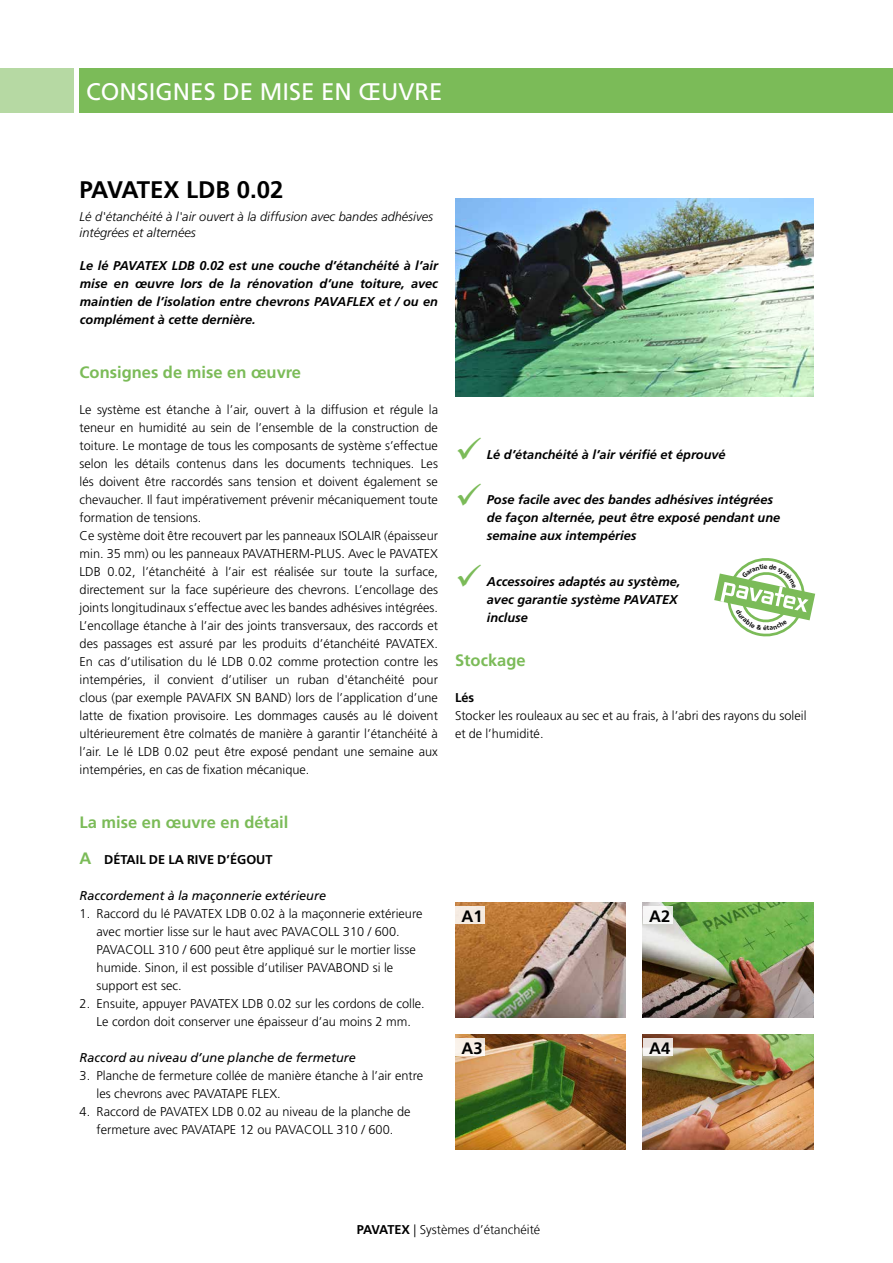
<style>
.page{position:relative;width:893px;height:1263px;background:#fff}
.page>*{position:absolute;margin:0;border:0;box-sizing:border-box;transform-origin:0 0}
.t1{font:24px "Frutiger LT Std";color:#fff}
.t2{font:700 24px "Frutiger LT Std";color:#000}
.t3{font:700 16.5px "Frutiger LT Std";color:#7bbb58}
.t4{font:700 16.5px "Frutiger LT Std";color:#000}
.t5{font:300 12.75px/18px "Frutiger LT Std";color:#000}
.t6{font:italic 700 12.75px/18px "Frutiger LT Std";color:#000}
.t7{font:italic 300 12.75px/16.5px "Frutiger LT Std";color:#000}
.t8{font:italic 12.75px "Frutiger LT Std";color:#000}
.t9{font:300 12.75px "Frutiger LT Com";color:#000}
.t10{font:700 12.75px "Frutiger LT Std";color:#000}
.s1{font-size:16.5px;color:#7bbb58}
.s2{font-family:"Frutiger LT Std";font-weight:700}
</style>
<div class="page">
<div style="left:80px;top:68px;width:813px;height:45px;background:#7bbb58"></div>
<div style="left:0;top:68px;width:74px;height:45px;background:#b6d9a3"></div>
<img style="left:455px;top:902px;width:171px;height:115px">
<div style="left:455px;top:907px;width:30px;height:17px;background:#f5ebe1"></div>
<img style="left:643px;top:902px;width:170px;height:115px">
<div style="left:643px;top:907px;width:29px;height:17px;background:#f7f7f7"></div>
<img style="left:643px;top:1034px;width:170px;height:115px">
<svg style="left:643px;top:1039px;width:29px;height:17px"></svg>
<img style="left:455px;top:1034px;width:171px;height:115px">
<div style="left:455px;top:1039px;width:30px;height:17px;background:#f9f0e7"></div>
<img style="left:455px;top:198px;width:358px;height:198px">
<svg style="left:714px;top:558px;width:101px;height:79px"></svg>
<h1 class="t1" style="left:86px;top:78px;width:358px">CONSIGNES DE MISE EN ŒUVRE</h1>
<h1 class="t2" style="left:80px;top:176px;width:206px">PAVATEX LDB 0.02</h1>
<p class="t7" style="left:80px;top:208px;width:355px">Lé d'étanchéité à l'air ouvert à la diffusion avec bandes adhésives intégrées et alternées</p>
<p class="t6" style="left:80px;top:257px;width:360px;text-align:justify">Le lé PAVATEX LDB 0.02 est une couche d’étanchéité à l’air mise en œuvre lors de la rénovation d’une toiture, avec maintien de l’isolation entre chevrons PAVAFLEX et / ou en complément à cette dernière.</p>
<p class="t3" style="left:80px;top:363px;width:223px">Consignes de mise en œuvre</p>
<p class="t5" style="left:80px;top:401px;width:360px">Le système est étanche à l’air, ouvert à la diffusion et régule la teneur en humidité au sein de l’ensemble de la construction de toiture. Le montage de tous les composants de système s’effectue selon les détails contenus dans les documents techniques. Les lés doivent être raccordés sans tension et doivent également se chevaucher. Il faut impérativement prévenir mécaniquement toute formation de tensions.<br>Ce système doit être recouvert par les panneaux ISOLAIR (épaisseur min. 35 mm) ou les panneaux PAVATHERM-PLUS. Avec le PAVATEX LDB 0.02, l’étanchéité à l’air est réalisée sur toute la surface, directement sur la face supérieure des chevrons. L’encollage des joints longitudinaux s’effectue avec les bandes adhésives intégrées.<br>L’encollage étanche à l’air des joints transversaux, des raccords et des passages est assuré par les produits d’étanchéité PAVATEX.<br>En cas d’utilisation du lé LDB 0.02 comme protection contre les intempéries, il convient d’utiliser un ruban d'étanchéité pour clous (par exemple PAVAFIX SN BAND) lors de l’application d’une latte de fixation provisoire. Les dommages causés au lé doivent ultérieurement être colmatés de manière à garantir l’étanchéité à l’air. Le lé LDB 0.02 peut être exposé pendant une semaine aux intempéries, en cas de fixation mécanique.</p>
<p class="t3" style="left:80px;top:813px;width:210px">La mise en œuvre en détail</p>
<p class="t10" style="left:80px;top:852px;width:194px"><span class="s1">A</span> DÉTAIL DE LA RIVE D’ÉGOUT</p>
<p class="t8" style="left:80px;top:888px;width:248px">Raccordement à la maçonnerie extérieure</p>
<p class="t5" style="left:97px;top:905px;width:327px;text-indent:-17px">1. Raccord du lé PAVATEX LDB 0.02 à la maçonnerie extérieure avec mortier lisse sur le haut avec PAVACOLL 310 / 600.<br>PAVACOLL 310 / 600 peut être appliqué sur le mortier lisse humide. Sinon, il est possible d’utiliser PAVABOND si le support est sec.</p>
<p class="t5" style="left:80px;top:995px;width:347px;text-align:center">2. Ensuite, appuyer PAVATEX LDB 0.02 sur les cordons de colle.<br>Le cordon doit conserver une épaisseur d’au moins 2 mm.</p>
<p class="t8" style="left:80px;top:1050px;width:278px">Raccord au niveau d’une planche de fermeture</p>
<p class="t5" style="left:97px;top:1067px;width:328px;text-indent:-17px">3. Planche de fermeture collée de manière étanche à l’air entre les chevrons avec PAVATAPE FLEX.</p>
<p class="t5" style="left:80px;top:1103px;width:333px;text-align:center">4. Raccord de PAVATEX LDB 0.02 au niveau de la planche de fermeture avec PAVATAPE 12 ou PAVACOLL 310 / 600.</p>
<p class="t6" style="left:487px;top:445px;width:240px">Lé d’étanchéité à l’air vérifié et éprouvé</p>
<p class="t6" style="left:487px;top:491px;width:295px">Pose facile avec des bandes adhésives intégrées de façon alternée, peut être exposé pendant une semaine aux intempéries</p>
<p class="t6" style="left:487px;top:572px;width:195px">Accessoires adaptés au système, avec garantie système PAVATEX incluse</p>
<p class="t3" style="left:455px;top:651px;width:72px">Stockage</p>
<p class="t10" style="left:455px;top:690px;width:21px">Lés</p>
<p class="t5" style="left:455px;top:707px;width:353px">Stocker les rouleaux au sec et au frais, à l’abri des rayons du soleil et de l’humidité.</p>
<p class="t4" style="left:462px;top:906px;width:23px">A1</p>
<p class="t4" style="left:649px;top:906px;width:23px">A2</p>
<p class="t4" style="left:462px;top:1038px;width:23px">A3</p>
<p class="t4" style="left:649px;top:1038px;width:23px">A4</p>
<p class="t9" style="left:357px;top:1222px;width:185px"><span class="s2">PAVATEX</span> | Systèmes d’étanchéité</p>
</div>
